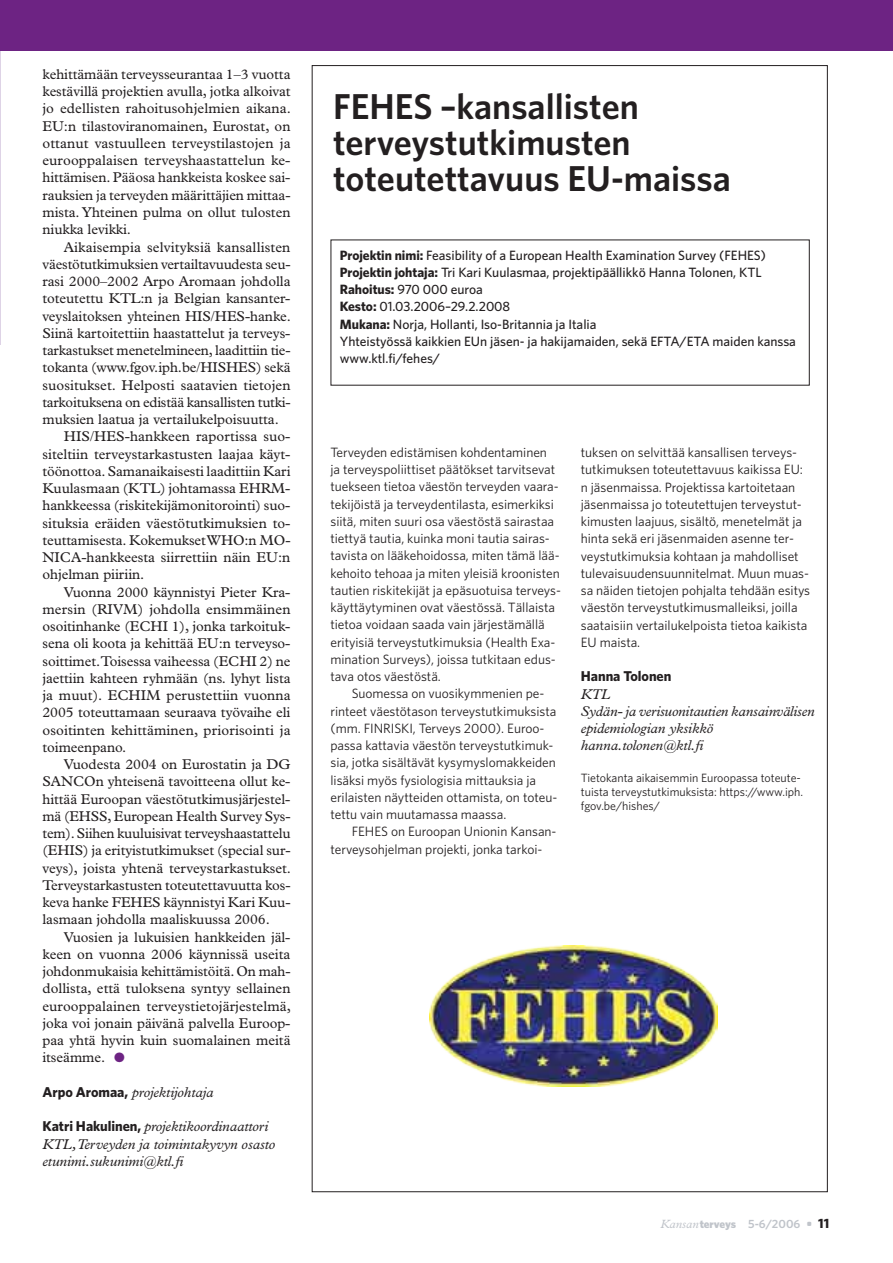
<style>
.page{position:relative;width:893px;height:1263px;background:#fff}
.page>*{position:absolute;margin:0;border:0;box-sizing:border-box;transform-origin:0 0}
.t1{font:600 36px/36px "Whitney";color:#231f20}
.t2{font:14.25px/17.2px "Plantin";letter-spacing:-.005em;color:#231f20;text-align:justify}
.t3{font:italic 14.25px/17.2px "Plantin";letter-spacing:-.005em;color:#231f20}
.t4{font:700 14.25px "Whitney";letter-spacing:-.005em;color:#231f20}
.t5{font:13.5px/17.2px "Whitney";letter-spacing:-.005em;color:#231f20}
.t6{font:500 13.5px/17.2px "Whitney";letter-spacing:-.005em;color:#231f20}
.t7{font:12px/14.2px "Whitney";letter-spacing:-.005em;color:#231f20}
.t8{font:600 12px "Whitney";color:#c0c4ca}
.s1{color:#6d2383}
.s2{font-family:"Whitney";font-weight:700;font-style:normal}
.s3{font-weight:700}
.s4{font-family:"Plantin";font-weight:400;font-style:italic}
.s5{font-weight:900;font-size:11.25px}
.s6{font-weight:700;font-size:13.5px;color:#231f20}
</style>
<div class="page">
<hr style="left:0;top:51px;width:1px;height:294px;background:#ded3e6">
<div style="left:0;top:0;width:893px;height:50px;background:#6d2383"></div>
<img style="left:429px;top:946px;width:288px;height:140px">
<p class="t2" style="left:42px;top:66px;width:250px">kehittämään terveysseurantaa 1–3 vuotta kestävillä projektien avulla, jotka alkoivat jo edellisten rahoitusohjelmien aikana.<br>EU:n tilastoviranomainen, Eurostat, on ottanut vastuulleen terveystilastojen ja eurooppalaisen terveyshaastattelun ke&shy;hittämisen. Pääosa hankkeista koskee sai&shy;rauksien ja terveyden määrittäjien mittaa&shy;mista.Yhteinen pulma on ollut tulosten niukka levikki.</p>
<p class="t2" style="left:64px;top:238px;width:228px">Aikaisempia selvityksiä kansallisten</p>
<p class="t2" style="left:42px;top:255px;width:250px">väestötutkimuksien vertailtavuudesta seu-</p>
<p class="t2" style="left:42px;top:273px;width:250px">rasi 2000–2002 Arpo Aromaan johdolla</p>
<p class="t2" style="left:42px;top:290px;width:250px">toteutettu KTL:n ja Belgian kansanter-</p>
<p class="t2" style="left:42px;top:307px;width:250px">veyslaitoksen yhteinen HIS/HES-hanke.</p>
<p class="t2" style="left:42px;top:324px;width:250px">Siinä kartoitettiin haastattelut ja terveys-</p>
<p class="t2" style="left:42px;top:342px;width:250px">tarkastukset menetelmineen, laadittiin tie-</p>
<p class="t2" style="left:42px;top:359px;width:250px">tokanta (www.fgov.iph.be/HISHES) sekä</p>
<p class="t2" style="left:42px;top:376px;width:250px">suositukset. Helposti saatavien tietojen</p>
<p class="t2" style="left:42px;top:393px;width:250px">tarkoituksena on edistää kansallisten tutki-</p>
<p class="t2" style="left:42px;top:411px;width:238px">muksien laatua ja vertailukelpoisuutta.</p>
<p class="t2" style="left:64px;top:428px;width:228px">HIS/HES-hankkeen raportissa suo-</p>
<p class="t2" style="left:42px;top:445px;width:250px">siteltiin terveystarkastusten laajaa käyt-</p>
<p class="t2" style="left:42px;top:462px;width:250px">töönottoa. Samanaikaisesti laadittiin Kari</p>
<p class="t2" style="left:42px;top:480px;width:250px">Kuulasmaan (KTL) johtamassa EHRM-</p>
<p class="t2" style="left:42px;top:497px;width:250px">hankkeessa (riskitekijämonitorointi) suo-</p>
<p class="t2" style="left:42px;top:514px;width:250px">situksia eräiden väestötutkimuksien to-</p>
<p class="t2" style="left:42px;top:531px;width:250px">teuttamisesta. KokemuksetWHO:n MO-</p>
<p class="t2" style="left:42px;top:549px;width:250px">NICA-hankkeesta siirrettiin näin EU:n</p>
<p class="t2" style="left:42px;top:566px;width:103px">ohjelman piiriin.</p>
<p class="t2" style="left:64px;top:583px;width:228px">Vuonna 2000 käynnistyi Pieter Kra-</p>
<p class="t2" style="left:42px;top:600px;width:250px">mersin (RIVM) johdolla ensimmäinen</p>
<p class="t2" style="left:42px;top:618px;width:250px">osoitinhanke (ECHI 1), jonka tarkoituk-</p>
<p class="t2" style="left:42px;top:635px;width:250px">sena oli koota ja kehittää EU:n terveyso-</p>
<p class="t2" style="left:42px;top:652px;width:250px">soittimet.Toisessa vaiheessa (ECHI 2) ne</p>
<p class="t2" style="left:42px;top:669px;width:250px">jaettiin kahteen ryhmään (ns. lyhyt lista</p>
<p class="t2" style="left:42px;top:687px;width:250px">ja muut). ECHIM perustettiin vuonna</p>
<p class="t2" style="left:42px;top:704px;width:250px">2005 toteuttamaan seuraava työvaihe eli</p>
<p class="t2" style="left:42px;top:721px;width:250px">osoitinten kehittäminen, priorisointi ja</p>
<p class="t2" style="left:42px;top:738px;width:85px">toimeenpano.</p>
<p class="t2" style="left:64px;top:756px;width:228px">Vuodesta 2004 on Eurostatin ja DG</p>
<p class="t2" style="left:42px;top:773px;width:250px">SANCOn yhteisenä tavoitteena ollut ke-</p>
<p class="t2" style="left:42px;top:790px;width:250px">hittää Euroopan väestötutkimusjärjestel-</p>
<p class="t2" style="left:42px;top:807px;width:250px">mä (EHSS, European Health Survey Sys-</p>
<p class="t2" style="left:42px;top:825px;width:250px">tem).Siihen kuuluisivat terveyshaastattelu</p>
<p class="t2" style="left:42px;top:842px;width:250px">(EHIS) ja erityistutkimukset (special sur-</p>
<p class="t2" style="left:42px;top:859px;width:250px">veys), joista yhtenä terveystarkastukset.</p>
<p class="t2" style="left:42px;top:876px;width:250px">Terveystarkastusten toteutettavuutta kos-</p>
<p class="t2" style="left:42px;top:894px;width:250px">keva hanke FEHES käynnistyi Kari Kuu-</p>
<p class="t2" style="left:42px;top:911px;width:229px">lasmaan johdolla maaliskuussa 2006.</p>
<p class="t2" style="left:64px;top:928px;width:228px">Vuosien ja lukuisien hankkeiden jäl-</p>
<p class="t2" style="left:42px;top:945px;width:250px">keen on vuonna 2006 käynnissä useita</p>
<p class="t2" style="left:42px;top:963px;width:250px">johdonmukaisia kehittämistöitä. On mah-</p>
<p class="t2" style="left:42px;top:980px;width:250px">dollista, että tuloksena syntyy sellainen</p>
<p class="t2" style="left:42px;top:997px;width:250px">eurooppalainen terveystietojärjestelmä,</p>
<p class="t2" style="left:42px;top:1014px;width:250px">joka voi jonain päivänä palvella Euroop-</p>
<p class="t2" style="left:42px;top:1032px;width:250px">paa yhtä hyvin kuin suomalainen meitä</p>
<p class="t2" style="left:42px;top:1049px;width:84px">itseämme. <span class="s1">●</span></p>
<p class="t3" style="left:42px;top:1083px;width:173px"><span class="s2">Arpo Aromaa,</span> projektijohtaja</p>
<p class="t3" style="left:42px;top:1118px;width:234px"><span class="s2">Katri Hakulinen,</span> projektikoordinaattori<br>KTL,Terveyden ja toimintakyvyn osasto etunimi.sukunimi@ktl.fi</p>
<h1 class="t1" style="left:333px;top:87px;width:399px">FEHES –kansallisten terveystutkimusten toteutettavuus EU-maissa</h1>
<p class="t6" style="left:340px;top:246px;width:458px"><span class="s3">Projektin nimi:</span> Feasibility of a European Health Examination Survey (FEHES)<br><span class="s3">Projektin johtaja:</span> Tri Kari Kuulasmaa, projektipäällikkö Hanna Tolonen, KTL <span class="s3">Rahoitus:</span> 970 000 euroa<br><span class="s3">Kesto:</span> 01.03.2006–29.2.2008<br><span class="s3">Mukana:</span> Norja, Hollanti, Iso-Britannia ja Italia<br>Yhteistyössä kaikkien EUn jäsen- ja hakijamaiden, sekä EFTA/ETA maiden kanssa www.ktl.fi/fehes/</p>
<p class="t5" style="left:330px;top:443px;width:232px">Terveyden edistämisen kohdentaminen<br>ja terveyspoliittiset päätökset tarvitsevat tuekseen tietoa väestön terveyden vaara&shy;tekijöistä ja terveydentilasta, esimerkiksi siitä, miten suuri osa väestöstä sairastaa tiettyä tautia, kuinka moni tautia sairas&shy;tavista on lääkehoidossa, miten tämä lää&shy;kehoito tehoaa ja miten yleisiä kroonisten tautien riskitekijät ja epäsuotuisa terveys&shy;käyttäytyminen ovat väestössä. Tällaista tietoa voidaan saada vain järjestämällä erityisiä terveystutkimuksia (Health Exa&shy;mination Surveys), joissa tutkitaan edus&shy;tava otos väestöstä.</p>
<p class="t5" style="left:330px;top:685px;width:228px;text-indent:21px">Suomessa on vuosikymmenien pe&shy;rinteet väestötason terveystutkimuksista (mm. FINRISKI, Terveys 2000). Euroo&shy;passa kattavia väestön terveystutkimuk&shy;sia, jotka sisältävät kysymyslomakkeiden lisäksi myös fysiologisia mittauksia ja erilaisten näytteiden ottamista, on toteu&shy;tettu vain muutamassa maassa.</p>
<p class="t5" style="left:330px;top:823px;width:228px;text-indent:21px">FEHES on Euroopan Unionin Kansan&shy;terveysohjelman projekti, jonka tarkoi-</p>
<p class="t5" style="left:581px;top:443px;width:231px">tuksen on selvittää kansallisen terveys&shy;tutkimuksen toteutettavuus kaikissa EU: n jäsenmaissa. Projektissa kartoitetaan jäsenmaissa jo toteutettujen terveystut&shy;kimusten laajuus, sisältö, menetelmät ja hinta sekä eri jäsenmaiden asenne ter&shy;veystutkimuksia kohtaan ja mahdolliset tulevaisuudensuunnitelmat. Muun muas&shy;sa näiden tietojen pohjalta tehdään esitys väestön terveystutkimusmalleiksi, joilla saataisiin vertailukelpoista tietoa kaikista EU maista.</p>
<p class="t4" style="left:581px;top:668px;width:92px">Hanna Tolonen</p>
<p class="t3" style="left:581px;top:685px;width:235px">KTL<br>Sydän- ja verisuonitautien kansainvälisen epidemiologian yksikkö hanna.tolonen@ktl.fi</p>
<p class="t7" style="left:581px;top:770px;width:224px">Tietokanta aikaisemmin Euroopassa toteute&shy;tuista terveystutkimuksista: https://www.iph. fgov.be/hishes/</p>
<p class="t8" style="left:660px;top:1216px;width:170px"><span class="s4">Kansan</span><span class="s5">terveys</span> 5-6/2006 <span class="s3">•</span> <span class="s6">11</span></p>
</div>
